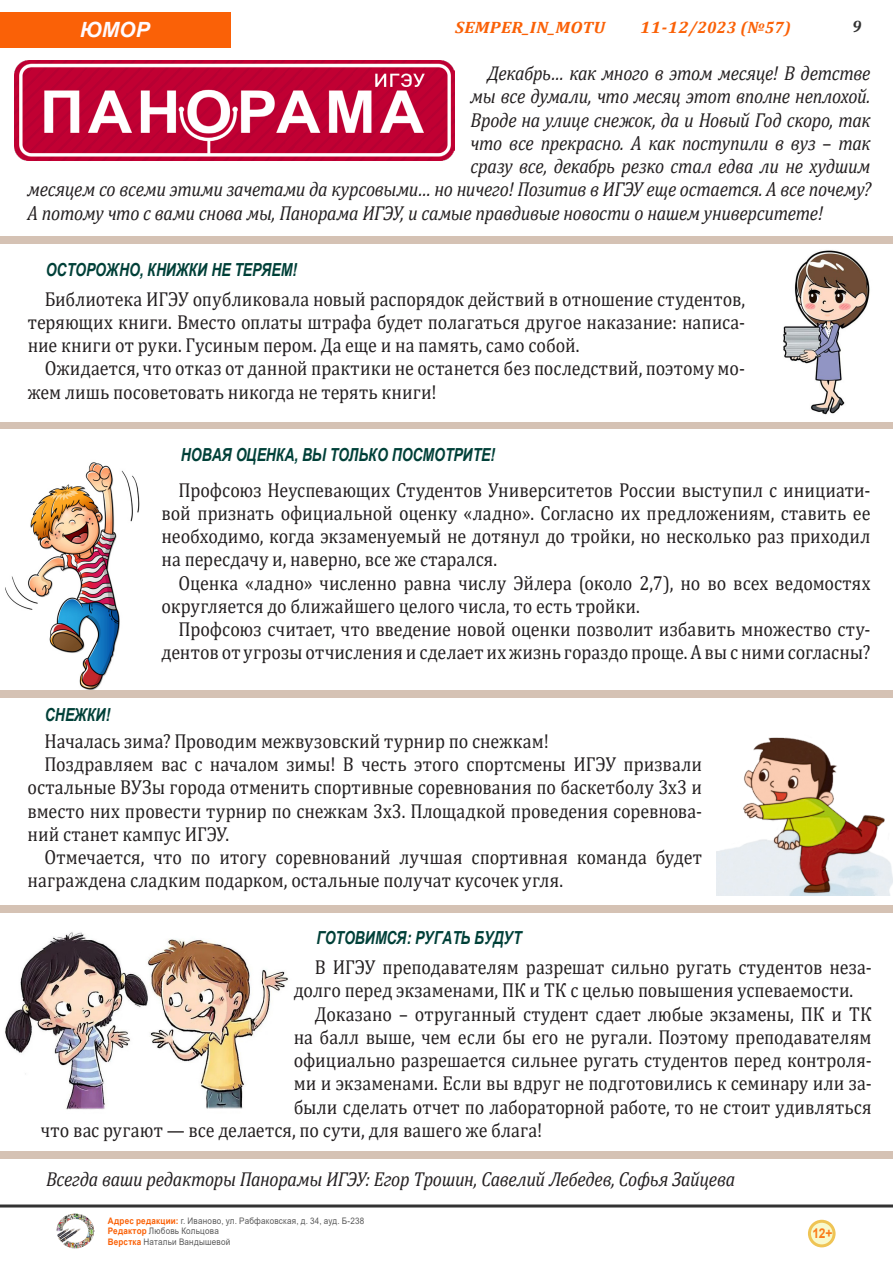
<style>
.page{position:relative;width:893px;height:1263px;background:#fff}
.page>*{position:absolute;margin:0;border:0;box-sizing:border-box;transform-origin:0 0}
.t1{font:italic 700 21px "Arial";color:#fffaff}
.Основной{font:20.25px/23.2px "Cambria";color:#231f20;scale:.89 1}
.Основной-2{font:italic 20.25px "Cambria";letter-spacing:-.015em;color:#231f20;scale:.89 1}
.Автор{font:italic 700 18px "Arial Narrow";letter-spacing:-.005em;color:#004038;scale:.95 1}
.t2{font:italic 700 16.5px "Cambria";letter-spacing:.02em;color:#fa6107;scale:1.09 1}
.t3{font:italic 700 16.5px "Cambria";color:#323232}
.t4{font:700 13.5px "Arial";color:#fa7b1a;scale:.9 1}
.t5{font:9px/10.5px "Arial";letter-spacing:.03em;color:#5a5a5a;scale:.9 1}
.s1{font-style:normal}
.s2{font-weight:700;color:#fa6107}
</style>
<div class="page">
<div style="left:809px;top:1221px;width:25px;height:25px;background:#f8f9cc;border-radius:50%"></div>
<div style="left:808px;top:1220px;width:28px;height:27px;border:3px solid #efc455;border-radius:50%"></div>
<img style="left:57px;top:1213px;width:38px;height:36px">
<hr style="left:0;top:1204px;width:893px;height:3px;background:#323232">
<img style="left:5px;top:932px;width:283px;height:178px">
<img style="left:5px;top:462px;width:135px;height:228px">
<img style="left:783px;top:250px;width:87px;height:165px">
<div style="left:0;top:12px;width:231px;height:35px;background:#fa6107"></div>
<div style="left:0;top:237px;width:893px;height:7px;background:#d5c2b4"></div>
<div style="left:0;top:422px;width:893px;height:7px;background:#d5c2b4"></div>
<img style="left:15px;top:61px;width:440px;height:99px">
<div style="left:0;top:690px;width:893px;height:7px;background:#d5c2b4"></div>
<div style="left:0;top:1151px;width:893px;height:7px;background:#d5c2b4"></div>
<div style="left:0;top:905px;width:892px;height:8px;background:#d5c2b4"></div>
<img style="left:717px;top:737px;width:176px;height:158px">
<p class="t1" style="left:80px;top:16px;width:71px">ЮМОР</p>
<p class="t2" style="left:455px;top:15px;width:139px">SEMPER_IN_MOTU</p>
<p class="t2" style="left:640px;top:15px;width:140px">11-12/2023 (№57)</p>
<p class="t3" style="left:852px;top:14px;width:11px">9</p>
<p class="Основной-2" style="left:488px;top:59px;width:432px">Декабрь… как много в этом месяце! В детстве</p>
<p class="Основной-2" style="left:471px;top:82px;width:451px">мы все думали, что месяц этот вполне неплохой.</p>
<p class="Основной-2" style="left:471px;top:105px;width:451px">Вроде на улице снежок, да и Новый Год скоро, так</p>
<p class="Основной-2" style="left:471px;top:129px;width:451px">что все прекрасно. А как поступили в вуз <span class="s1">–</span> так</p>
<p class="Основной-2" style="left:471px;top:152px;width:451px">сразу все, декабрь резко стал едва ли не худшим</p>
<p class="Основной-2" style="left:28px;top:175px;width:949px">месяцем со всеми этими зачетами да курсовыми… но ничего! Позитив в ИГЭУ еще остается. А все почему?</p>
<p class="Основной-2" style="left:28px;top:199px;width:895px">А потому что с вами снова мы, Панорама ИГЭУ, и самые правдивые новости о нашем университете!</p>
<p class="Автор" style="left:46px;top:256px;width:266px">ОСТОРОЖНО, КНИЖКИ НЕ ТЕРЯЕМ!</p>
<p class="Основной" style="left:28px;top:287px;width:807px;text-align:justify;text-indent:17px">Библиотека ИГЭУ опубликовала новый распорядок действий в отношение студентов, теряющих книги. Вместо оплаты штрафа будет полагаться другое наказание: написа&shy;ние книги от руки. Гусиным пером. Да еще и на память, само собой.</p>
<p class="Основной" style="left:28px;top:357px;width:807px;text-indent:17px">Ожидается, что отказ от данной практики не останется без последствий, поэтому мо&shy;жем лишь посоветовать никогда не терять книги!</p>
<p class="Автор" style="left:181px;top:441px;width:332px">НОВАЯ ОЦЕНКА, ВЫ ТОЛЬКО ПОСМОТРИТЕ!</p>
<p class="Автор" style="left:45px;top:701px;width:70px">СНЕЖКИ!</p>
<p class="Основной" style="left:162px;top:478px;width:798px;text-align:justify;text-indent:17px">Профсоюз Неуспевающих Студентов Университетов России выступил с инициати&shy;вой признать официальной оценку «ладно». Согласно их предложениям, ставить ее необходимо, когда экзаменуемый не дотянул до тройки, но несколько раз приходил</p>
<p class="Основной" style="left:162px;top:548px;width:379px">на пересдачу и, наверно, все же старался.</p>
<p class="Основной" style="left:162px;top:571px;width:798px;text-indent:17px">Оценка «ладно» численно равна числу Эйлера (около 2,7), но во всех ведомостях округляется до ближайшего целого числа, то есть тройки.</p>
<p class="Основной" style="left:162px;top:617px;width:798px;text-align:right">Профсоюз считает, что введение новой оценки позволит избавить множество сту&shy;дентов от угрозы отчисления и сделает их жизнь гораздо проще. А вы с ними согласны?</p>
<p class="Основной" style="left:45px;top:729px;width:568px">Началась зима? Проводим межвузовский турнир по снежкам!</p>
<p class="Основной" style="left:28px;top:752px;width:759px;text-align:justify;text-indent:17px">Поздравляем вас с началом зимы! В честь этого спортсмены ИГЭУ призвали остальные ВУЗы города отменить спортивные соревнования по баскетболу 3х3 и вместо них провести турнир по снежкам 3х3. Площадкой проведения соревнова&shy;ний станет кампус ИГЭУ.</p>
<p class="Основной" style="left:45px;top:845px;width:740px">Отмечается, что по итогу соревнований лучшая спортивная команда будет</p>
<p class="Основной" style="left:28px;top:869px;width:603px">награждена сладким подарком, остальные получат кусочек угля.</p>
<p class="Автор" style="left:316px;top:924px;width:218px">ГОТОВИМСЯ: РУГАТЬ БУДУТ</p>
<p class="Основной" style="left:294px;top:955px;width:651px;text-indent:21px">В ИГЭУ преподавателям разрешат сильно ругать студентов неза&shy;долго перед экзаменами, ПК и ТК с целью повышения успеваемости.</p>
<p class="Основной" style="left:315px;top:1002px;width:627px">Доказано – отруганный студент сдает любые экзамены, ПК и ТК</p>
<p class="Основной" style="left:294px;top:1025px;width:651px">на балл выше, чем если бы его не ругали. Поэтому преподавателям</p>
<p class="Основной" style="left:294px;top:1048px;width:651px">официально разрешается сильнее ругать студентов перед контроля-</p>
<p class="Основной" style="left:294px;top:1072px;width:651px">ми и экзаменами. Если вы вдруг не подготовились к семинару или за-</p>
<p class="Основной" style="left:294px;top:1095px;width:651px">были сделать отчет по лабораторной работе, то не стоит удивляться</p>
<p class="Основной" style="left:41px;top:1118px;width:565px">что вас ругают — все делается, по сути, для вашего же блага!</p>
<p class="Основной-2" style="left:46px;top:1165px;width:776px">Всегда ваши редакторы Панорамы ИГЭУ: Егор Трошин, Савелий Лебедев, Софья Зайцева</p>
<p class="t5" style="left:108px;top:1215px;width:287px"><span class="s2">Адрес редакции:</span> г. Иваново, ул. Рабфаковская, д. 34, ауд. Б-238<br><span class="s2">Редактор</span> Любовь Кольцова<br><span class="s2">Верстка</span> Натальи Вандышевой</p>
<p class="t4" style="left:812px;top:1224px;width:24px">12+</p>
</div>
